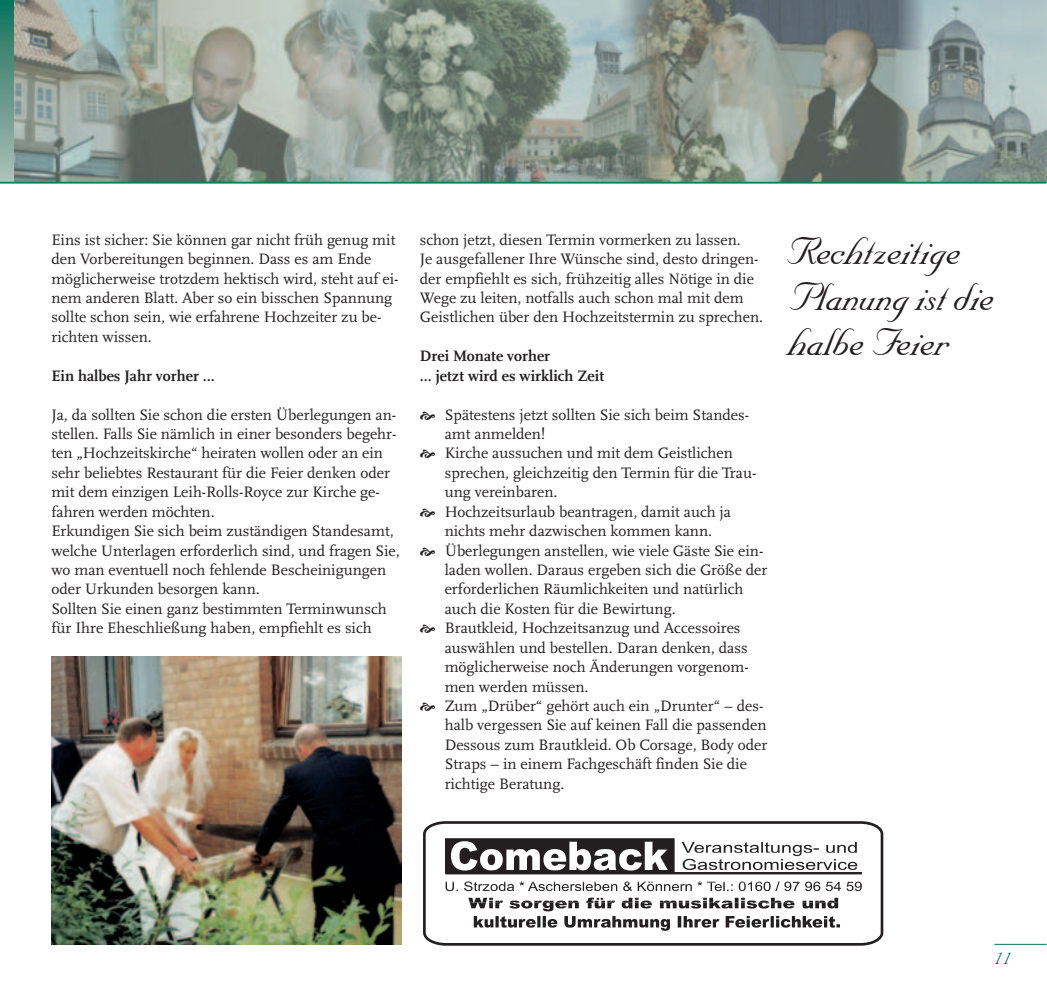
<style>
.page{position:relative;width:1047px;height:996px;background:#fff}
.page>*{position:absolute;margin:0;border:0;box-sizing:border-box;transform-origin:0 0}
.t1{font:45.5px/45.5px "Michael";color:#231f20}
.t2{font:28px "Michael";color:#07735d}
.t3{font:15.75px/19.4px "Scala";color:#231f20}
.t4{font:700 15.75px/19.4px "Scala";color:#231f20}
</style>
<div class="page">
<svg style="left:0;top:0;width:14px;height:182px;background:#609788"></svg>
<img style="left:14px;top:0;width:1032px;height:182px">
<hr style="left:14px;top:182px;width:1032px;height:2px;background:#07735d">
<svg style="left:0;top:182px;width:14px;height:2px"></svg>
<hr style="left:994px;top:944px;width:52px;height:1px;background:#07735d">
<svg style="left:423px;top:821px;width:461px;height:125px"></svg>
<div style="left:445px;top:838px;width:229px;height:35px;background:#231f20;border:1px solid #231f20"></div>
<svg style="left:451px;top:841px;width:216px;height:29px"></svg>
<svg style="left:681px;top:842px;width:176px;height:28px"></svg>
<hr style="left:445px;top:872px;width:417px;height:2px;background:#231f20">
<svg style="left:445px;top:881px;width:416px;height:10px"></svg>
<svg style="left:468px;top:897px;width:372px;height:34px"></svg>
<img style="left:51px;top:656px;width:350px;height:288px">
<p class="t3" style="left:51px;top:231px;width:348px">Eins ist sicher: Sie können gar nicht früh genug mit den Vorbereitungen beginnen. Dass es am Ende möglicherweise trotzdem hektisch wird, steht auf ei&shy;nem anderen Blatt. Aber so ein bisschen Spannung sollte schon sein, wie erfahrene Hochzeiter zu be&shy;richten wissen.</p>
<p class="t4" style="left:51px;top:368px;width:165px">Ein halbes Jahr vorher …</p>
<p class="t3" style="left:51px;top:406px;width:350px">Ja, da sollten Sie schon die ersten Überlegungen an&shy;stellen. Falls Sie nämlich in einer besonders begehr&shy;ten „Hochzeitskirche“ heiraten wollen oder an ein sehr beliebtes Restaurant für die Feier denken oder mit dem einzigen Leih-Rolls-Royce zur Kirche ge&shy;fahren werden möchten.<br>Erkundigen Sie sich beim zuständigen Standesamt, welche Unterlagen erforderlich sind, und fragen Sie, wo man eventuell noch fehlende Bescheinigungen oder Urkunden besorgen kann.<br>Sollten Sie einen ganz bestimmten Terminwunsch für Ihre Eheschließung haben, empfiehlt es sich</p>
<p class="t3" style="left:420px;top:231px;width:345px">schon jetzt, diesen Termin vormerken zu lassen.<br>Je ausgefallener Ihre Wünsche sind, desto dringen&shy;der empfiehlt es sich, frühzeitig alles Nötige in die Wege zu leiten, notfalls auch schon mal mit dem Geistlichen über den Hochzeitstermin zu sprechen.</p>
<p class="t4" style="left:420px;top:349px;width:186px">Drei Monate vorher<br>… jetzt wird es wirklich Zeit</p>
<p class="t3" style="left:445px;top:406px;width:324px">Spätestens jetzt sollten Sie sich beim Standes&shy;amt anmelden!<br>Kirche aussuchen und mit dem Geistlichen sprechen, gleichzeitig den Termin für die Trau&shy;ung vereinbaren.<br>Hochzeitsurlaub beantragen, damit auch ja nichts mehr dazwischen kommen kann.<br>Überlegungen anstellen, wie viele Gäste Sie ein&shy;laden wollen. Daraus ergeben sich die Größe der erforderlichen Räumlichkeiten und natürlich auch die Kosten für die Bewirtung.<br>Brautkleid, Hochzeitsanzug und Accessoires auswählen und bestellen. Daran denken, dass möglicherweise noch Änderungen vorgenom&shy;men werden müssen.<br>Zum „Drüber“ gehört auch ein „Drunter“ – des&shy;halb vergessen Sie auf keinen Fall die passenden Dessous zum Brautkleid. Ob Corsage, Body oder Straps – in einem Fachgeschäft finden Sie die richtige Beratung.</p>
<h1 class="t1" style="left:788px;top:226px;width:207px">Rechtzeitige<br>Planung ist die halbe Feier</h1>
<h2 class="t2" style="left:994px;top:938px;width:19px">11</h2>
</div>
